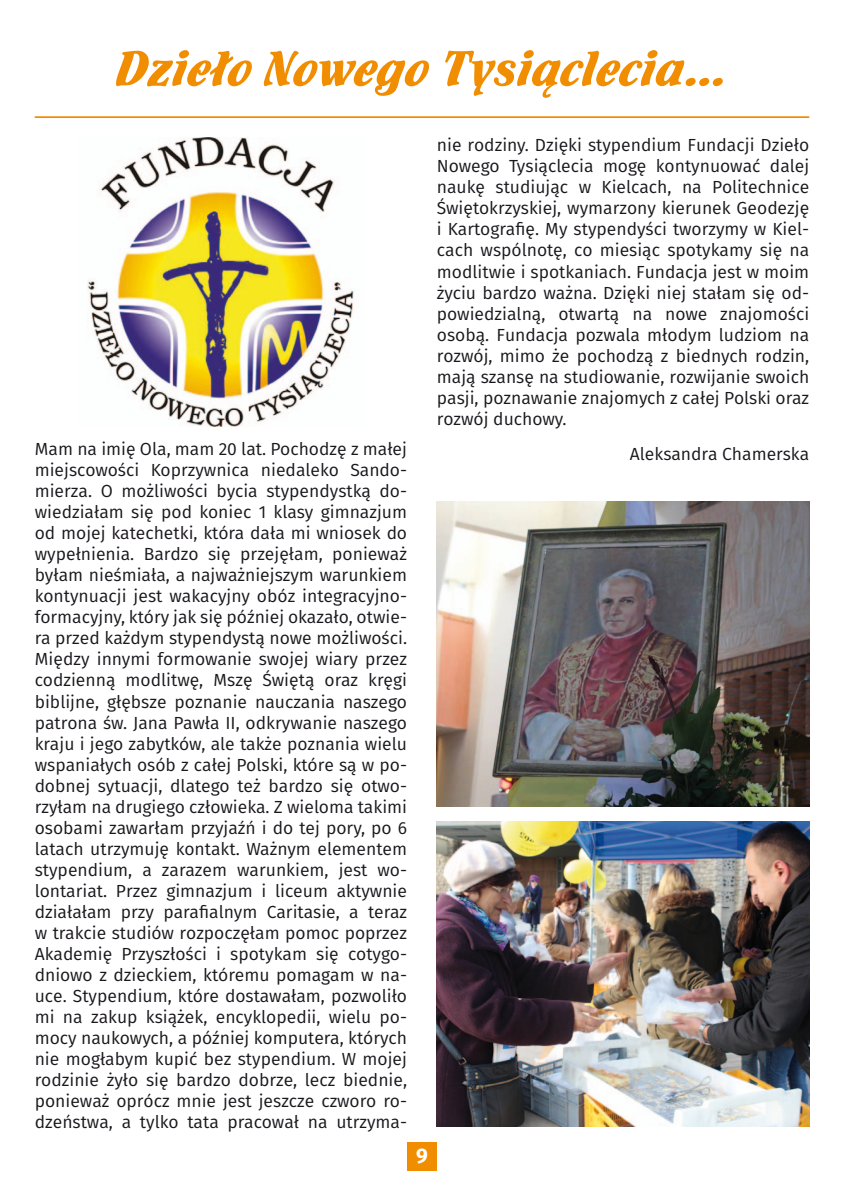
<style>
.page{position:relative;width:844px;height:1191px;background:#fff}
.page>*{position:absolute;margin:0;border:0;box-sizing:border-box;transform-origin:0 0}
.t1{font:52.5px "Flamenco DCE";letter-spacing:.02em;color:#f18d00}
.t2{font:700 21px "Fira Sans";color:#fff}
.t3{font:17.5px/21px "Fira Sans";color:#1a171c;text-align:justify}
</style>
<div class="page">
<div style="left:407px;top:1141px;width:30px;height:30px;background:#f18d00"></div>
<hr style="left:35px;top:116px;width:774px;height:2px;background:#f18d00">
<img style="left:437px;top:821px;width:372px;height:305px">
<img style="left:437px;top:501px;width:372px;height:305px">
<img style="left:87px;top:138px;width:267px;height:289px">
<h1 class="t1" style="left:117px;top:38px;width:611px">Dzieło Nowego Tysiąclecia…</h1>
<p class="t3" style="left:35px;top:440px;width:374px">Mam na imię Ola, mam 20 lat. Pochodzę z małej miejscowości Koprzywnica niedaleko Sando&shy;mierza. O możliwości bycia stypendystką do&shy;wiedziałam się pod koniec 1 klasy gimnazjum od mojej katechetki, która dała mi wniosek do wypełnienia. Bardzo się przejęłam, ponieważ byłam nieśmiała, a najważniejszym warunkiem kontynuacji jest wakacyjny obóz integracyjno&shy;formacyjny, który jak się później okazało, otwie&shy;ra przed każdym stypendystą nowe możliwości.<br>Między innymi formowanie swojej wiary przez codzienną modlitwę, Mszę Świętą oraz kręgi biblijne, głębsze poznanie nauczania naszego patrona św. Jana Pawła II, odkrywanie naszego kraju i jego zabytków, ale także poznania wielu wspaniałych osób z całej Polski, które są w po&shy;dobnej sytuacji, dlatego też bardzo się otwo&shy;rzyłam na drugiego człowieka. Z wieloma takimi osobami zawarłam przyjaźń i do tej pory, po 6 latach utrzymuję kontakt. Ważnym elementem stypendium, a zarazem warunkiem, jest wo&shy;lontariat. Przez gimnazjum i liceum aktywnie działałam przy parafialnym Caritasie, a teraz w trakcie studiów rozpoczęłam pomoc poprzez Akademię Przyszłości i spotykam się cotygo&shy;dniowo z dzieckiem, któremu pomagam w na&shy;uce. Stypendium, które dostawałam, pozwoliło mi na zakup książek, encyklopedii, wielu po&shy;mocy naukowych, a później komputera, których nie mogłabym kupić bez stypendium. W mojej rodzinie żyło się bardzo dobrze, lecz biednie, ponieważ oprócz mnie jest jeszcze czworo ro&shy;dzeństwa, a tylko tata pracował na utrzyma-</p>
<p class="t2" style="left:416px;top:1140px;width:13px">9</p>
<p class="t3" style="left:437px;top:136px;width:374px">nie rodziny. Dzięki stypendium Fundacji Dzieło Nowego Tysiąclecia mogę kontynuować dalej naukę studiując w Kielcach, na Politechnice Świętokrzyskiej, wymarzony kierunek Geodezję i Kartografię. My stypendyści tworzymy w Kiel&shy;cach wspólnotę, co miesiąc spotykamy się na modlitwie i spotkaniach. Fundacja jest w moim życiu bardzo ważna. Dzięki niej stałam się od&shy;powiedzialną, otwartą na nowe znajomości osobą. Fundacja pozwala młodym ludziom na rozwój, mimo że pochodzą z biednych rodzin, mają szansę na studiowanie, rozwijanie swoich pasji, poznawanie znajomych z całej Polski oraz rozwój duchowy.</p>
<p class="t3" style="left:629px;top:445px;width:181px">Aleksandra Chamerska</p>
</div>
